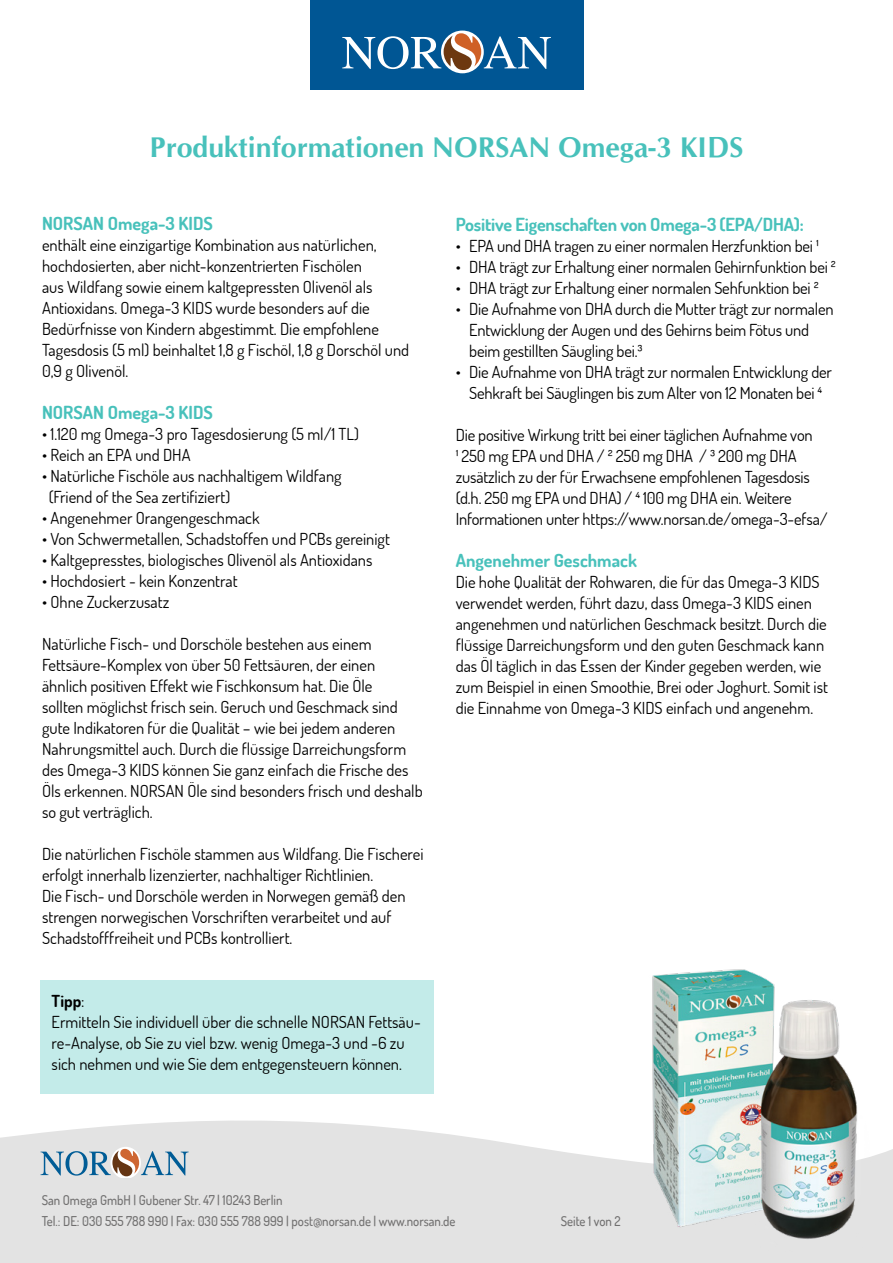
<style>
.page{position:relative;width:893px;height:1263px;background:#fff}
.page>*{position:absolute;margin:0;border:0;box-sizing:border-box;transform-origin:0 0}
.t1{font:700 28.5px "CG Omega";color:#48c1bb}
.t2{font:700 18px "Dosis";color:#48c1bb}
.t3{font:16.5px/21px "Dosis";color:#000}
.t4{font:500 13.5px/21px "Dosis";color:#706f6f;scale:.95 1}
.s1{font-weight:700}
</style>
<div class="page">
<svg style="left:0;top:1120px;width:893px;height:143px;background:#e5e5e5"></svg>
<div style="left:40px;top:980px;width:394px;height:113px;background:#c3ebe9"></div>
<div style="left:310px;top:0;width:273px;height:90px;background:#005694"></div>
<img style="left:644px;top:969px;width:230px;height:283px">
<svg style="left:41px;top:1147px;width:148px;height:30px;background:#b1bcc3"></svg>
<div style="left:441px;top:31px;width:43px;height:42px;background:#fff;border-radius:50%"></div>
<svg style="left:342px;top:33px;width:209px;height:37px"></svg>
<h1 class="t1" style="left:150px;top:129px;width:595px">Produktinformationen NORSAN Omega-3 KIDS</h1>
<p class="t2" style="left:42px;top:212px;width:172px">NORSAN Omega-3 KIDS</p>
<p class="t3" style="left:42px;top:234px;width:369px">enthält eine einzigartige Kombination aus natürlichen, hochdosierten, aber nicht-konzentrierten Fischölen<br>aus Wildfang sowie einem kaltgepressten Olivenöl als Antioxidans. Omega-3 KIDS wurde besonders auf die Bedürfnisse von Kindern abgestimmt. Die empfohlene Tagesdosis (5 ml) beinhaltet 1,8 g Fischöl, 1,8 g Dorschöl und 0,9 g Olivenöl.</p>
<p class="t2" style="left:42px;top:401px;width:172px">NORSAN Omega-3 KIDS</p>
<p class="t3" style="left:42px;top:423px;width:319px">• 1.120 mg Omega-3 pro Tagesdosierung (5 ml/1 TL)</p>
<p class="t3" style="left:42px;top:444px;width:150px">• Reich an EPA und DHA</p>
<p class="t3" style="left:49px;top:465px;width:295px;text-indent:-7px">• Natürliche Fischöle aus nachhaltigem Wildfang (Friend of the Sea zertifiziert)</p>
<p class="t3" style="left:42px;top:507px;width:219px">• Angenehmer Orangengeschmack</p>
<p class="t3" style="left:42px;top:528px;width:349px">• Von Schwermetallen, Schadstoffen und PCBs gereinigt</p>
<p class="t3" style="left:42px;top:549px;width:332px">• Kaltgepresstes, biologisches Olivenöl als Antioxidans</p>
<p class="t3" style="left:42px;top:570px;width:197px">• Hochdosiert - kein Konzentrat</p>
<p class="t3" style="left:42px;top:591px;width:129px">• Ohne Zuckerzusatz</p>
<p class="t3" style="left:42px;top:633px;width:382px">Natürliche Fisch- und Dorschöle bestehen aus einem Fettsäure-Komplex von über 50 Fettsäuren, der einen ähnlich positiven Effekt wie Fischkonsum hat. Die Öle<br>sollten möglichst frisch sein. Geruch und Geschmack sind gute Indikatoren für die Qualität – wie bei jedem anderen Nahrungsmittel auch. Durch die flüssige Darreichungsform des Omega-3 KIDS können Sie ganz einfach die Frische des Öls erkennen. NORSAN Öle sind besonders frisch und deshalb so gut verträglich.</p>
<p class="t3" style="left:42px;top:843px;width:383px">Die natürlichen Fischöle stammen aus Wildfang. Die Fischerei erfolgt innerhalb lizenzierter, nachhaltiger Richtlinien.<br>Die Fisch- und Dorschöle werden in Norwegen gemäß den strengen norwegischen Vorschriften verarbeitet und auf Schadstofffreiheit und PCBs kontrolliert.</p>
<p class="t3" style="left:52px;top:990px;width:371px"><span class="s1">Tipp</span>:<br>Ermitteln Sie individuell über die schnelle NORSAN Fettsäu&shy;re-Analyse, ob Sie zu viel bzw. wenig Omega-3 und -6 zu sich nehmen und wie Sie dem entgegensteuern können.</p>
<p class="t2" style="left:456px;top:213px;width:350px">Positive Eigenschaften von Omega-3 (EPA/DHA):</p>
<p class="t3" style="left:456px;top:235px;width:365px">• EPA und DHA tragen zu einer normalen Herzfunktion bei ¹</p>
<p class="t3" style="left:456px;top:256px;width:382px">• DHA trägt zur Erhaltung einer normalen Gehirnfunktion bei ²</p>
<p class="t3" style="left:456px;top:277px;width:365px">• DHA trägt zur Erhaltung einer normalen Sehfunktion bei ²</p>
<p class="t3" style="left:469px;top:298px;width:366px;text-indent:-13px">• Die Aufnahme von DHA durch die Mutter trägt zur normalen<br>Entwicklung der Augen und des Gehirns beim Fötus und beim gestillten Säugling bei.³</p>
<p class="t3" style="left:456px;top:361px;width:378px;text-align:center">• Die Aufnahme von DHA trägt zur normalen Entwicklung der<br>Sehkraft bei Säuglingen bis zum Alter von 12 Monaten bei ⁴</p>
<p class="t3" style="left:456px;top:424px;width:373px">Die positive Wirkung tritt bei einer täglichen Aufnahme von<br>¹ 250 mg EPA und DHA / ² 250 mg DHA / ³ 200 mg DHA zusätzlich zu der für Erwachsene empfohlenen Tagesdosis (d.h. 250 mg EPA und DHA) / ⁴ 100 mg DHA ein. Weitere Informationen unter https://www.norsan.de/omega-3-efsa/</p>
<p class="t2" style="left:456px;top:549px;width:183px">Angenehmer Geschmack</p>
<p class="t3" style="left:456px;top:571px;width:374px">Die hohe Qualität der Rohwaren, die für das Omega-3 KIDS verwendet werden, führt dazu, dass Omega-3 KIDS einen angenehmen und natürlichen Geschmack besitzt. Durch die flüssige Darreichungsform und den guten Geschmack kann das Öl täglich in das Essen der Kinder gegeben werden, wie zum Beispiel in einen Smoothie, Brei oder Joghurt. Somit ist die Einnahme von Omega-3 KIDS einfach und angenehm.</p>
<p class="t4" style="left:42px;top:1189px;width:437px">San Omega GmbH | Gubener Str. 47 | 10243 Berlin<br>Tel.: DE: 030 555 788 990 | Fax: 030 555 788 999 | post@norsan.de | www.norsan.de</p>
<p class="t4" style="left:561px;top:1210px;width:65px">Seite 1 von 2</p>
</div>
